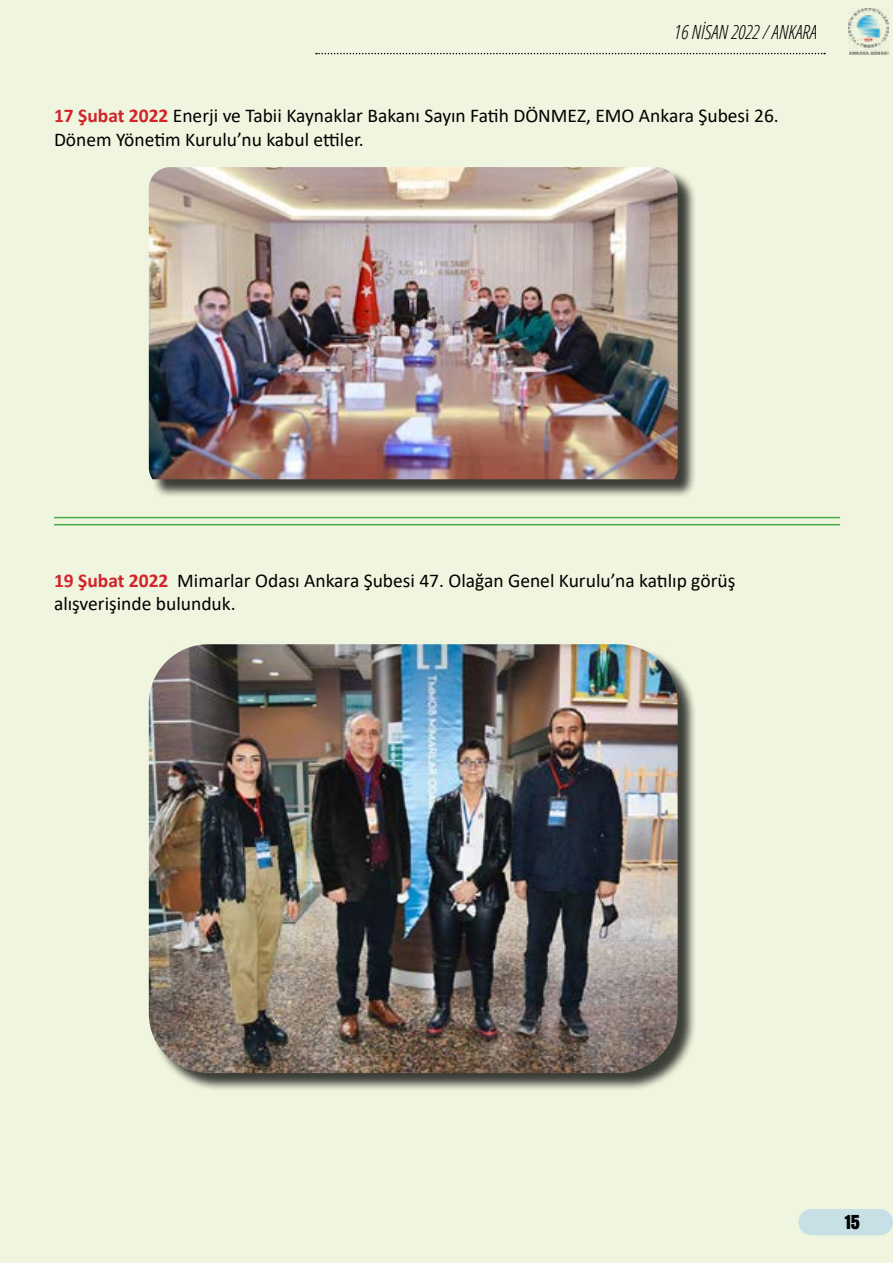
<style>
.page{position:relative;width:893px;height:1263px;background:#eff5de}
.page>*{position:absolute;margin:0;border:0;box-sizing:border-box;transform-origin:0 0}
.t1{font:19.5px/23.4px "Calibri";color:#000}
.t2{font:italic 300 condensed 19.5px "Open Sans";color:#000}
.t3{font:18px "Anton";color:#000}
.s1{font-weight:700;color:#d2232a}
</style>
<div class="page">
<div style="left:798px;top:1209px;width:95px;height:26px;background:#c7e0e6;border-radius:13px"></div>
<img style="left:848px;top:8px;width:41px;height:47px">
<svg style="left:316px;top:53px;width:509px;height:1px"></svg>
<hr style="left:54px;top:517px;width:786px;height:1px;background:#41ad49">
<hr style="left:54px;top:524px;width:786px;height:1px;background:#41ad49">
<div style="left:151px;top:170px;width:545px;height:328px;background:#000;opacity:.75"></div>
<img style="left:149px;top:167px;width:529px;height:312px">
<div style="left:151px;top:647px;width:545px;height:445px;background:#000;opacity:.75"></div>
<img style="left:149px;top:644px;width:529px;height:429px">
<p class="t2" style="left:674px;top:19px;width:144px">16 NİSAN 2022 / ANKARA</p>
<p class="t1" style="left:54px;top:104px;width:726px"><span class="s1">17 Şubat 2022</span> Enerji ve Tabii Kaynaklar Bakanı Sayın Fatih DÖNMEZ, EMO Ankara Şubesi 26.<br>Dönem Yönetim Kurulu’nu kabul ettiler.</p>
<p class="t1" style="left:54px;top:568px;width:683px"><span class="s1">19 Şubat 2022</span> Mimarlar Odası Ankara Şubesi 47. Olağan Genel Kurulu’na katılıp görüş alışverişinde bulunduk.</p>
<p class="t3" style="left:845px;top:1208px;width:17px">15</p>
</div>
